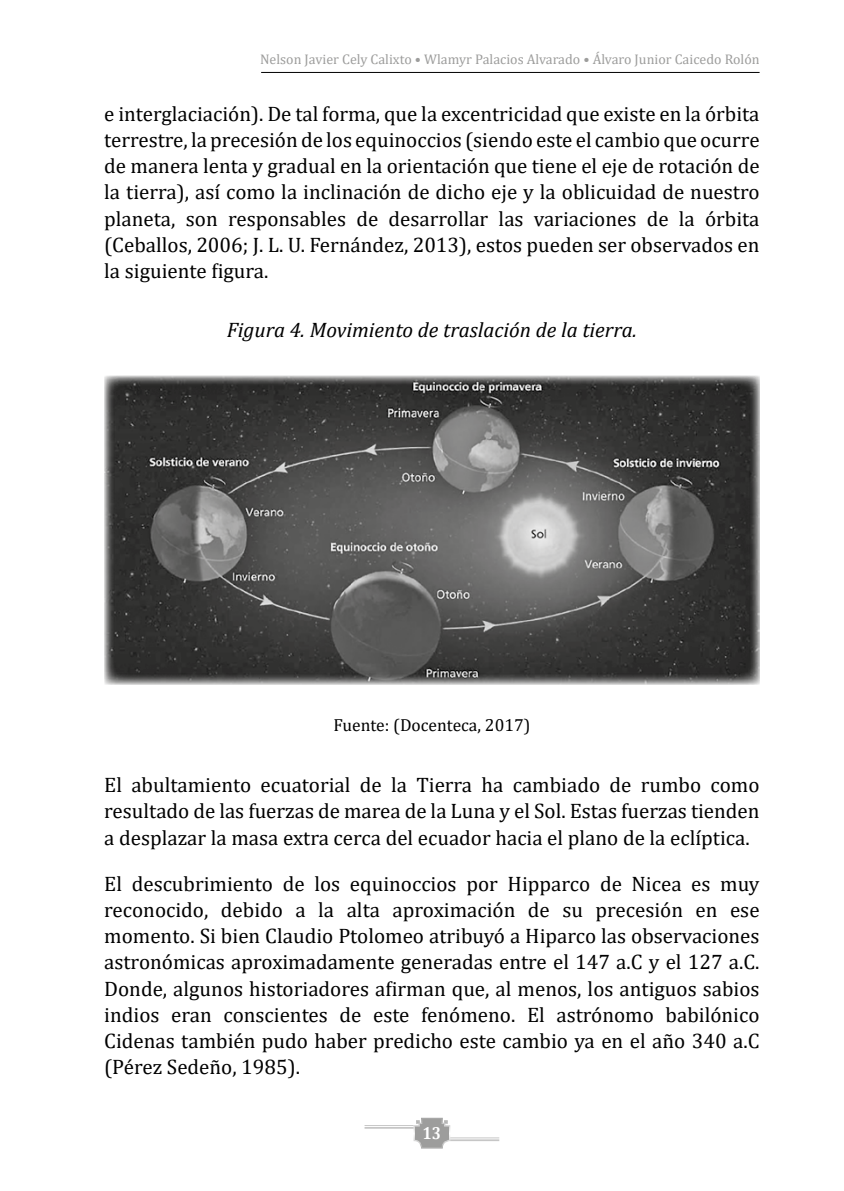
<style>
.page{position:relative;width:844px;height:1191px;background:#fff}
.page>*{position:absolute;margin:0;border:0;box-sizing:border-box;transform-origin:0 0}
.t1{font:21px/26.2px "Cambria";color:#000;text-align:justify}
.t2{font:italic 21px "Cambria";color:#000}
.t3{font:17.5px "Cambria";color:#000}
.t4{font:700 17.5px "Cambria";color:#fff;scale:.9 1}
.t5{font:14px "Cambria";color:#9d9d9c}
</style>
<div class="page">
<svg style="left:413px;top:1117px;width:38px;height:32px"></svg>
<hr style="left:450px;top:1137px;width:49px;height:1px;background:#c6c6c6">
<hr style="left:450px;top:1139px;width:49px;height:2px;background:#c6c6c6">
<hr style="left:364px;top:1125px;width:49px;height:1px;background:#c6c6c6">
<hr style="left:364px;top:1127px;width:49px;height:1px;background:#c6c6c6">
<hr style="left:261px;top:72px;width:498px;height:1px;background:#000">
<img style="left:104px;top:376px;width:655px;height:308px">
<p class="t5" style="left:260px;top:51px;width:501px">Nelson Javier Cely Calixto • Wlamyr Palacios Alvarado • Álvaro Junior Caicedo Rolón</p>
<p class="t1" style="left:104px;top:100px;width:656px">e interglaciación). De tal forma, que la excentricidad que existe en la órbita terrestre, la precesión de los equinoccios (siendo este el cambio que ocurre de manera lenta y gradual en la orientación que tiene el eje de rotación de la tierra), así como la inclinación de dicho eje y la oblicuidad de nuestro planeta, son responsables de desarrollar las variaciones de la órbita (Ceballos, 2006; J. L. U. Fernández, 2013), estos pueden ser observados en la siguiente figura.</p>
<p class="t2" style="left:227px;top:315px;width:411px">Figura 4. Movimiento de traslación de la tierra.</p>
<p class="t3" style="left:333px;top:715px;width:198px">Fuente: (Docenteca, 2017)</p>
<p class="t1" style="left:104px;top:771px;width:656px">El abultamiento ecuatorial de la Tierra ha cambiado de rumbo como resultado de las fuerzas de marea de la Luna y el Sol. Estas fuerzas tienden a desplazar la masa extra cerca del ecuador hacia el plano de la eclíptica.</p>
<p class="t1" style="left:104px;top:870px;width:656px">El descubrimiento de los equinoccios por Hipparco de Nicea es muy reconocido, debido a la alta aproximación de su precesión en ese momento. Si bien Claudio Ptolomeo atribuyó a Hiparco las observaciones astronómicas aproximadamente generadas entre el 147 a.C y el 127 a.C.<br>Donde, algunos historiadores afirman que, al menos, los antiguos sabios indios eran conscientes de este fenómeno. El astrónomo babilónico Cidenas también pudo haber predicho este cambio ya en el año 340 a.C (Pérez Sedeño, 1985).</p>
<p class="t4" style="left:422px;top:1120px;width:22px">13</p>
</div>
